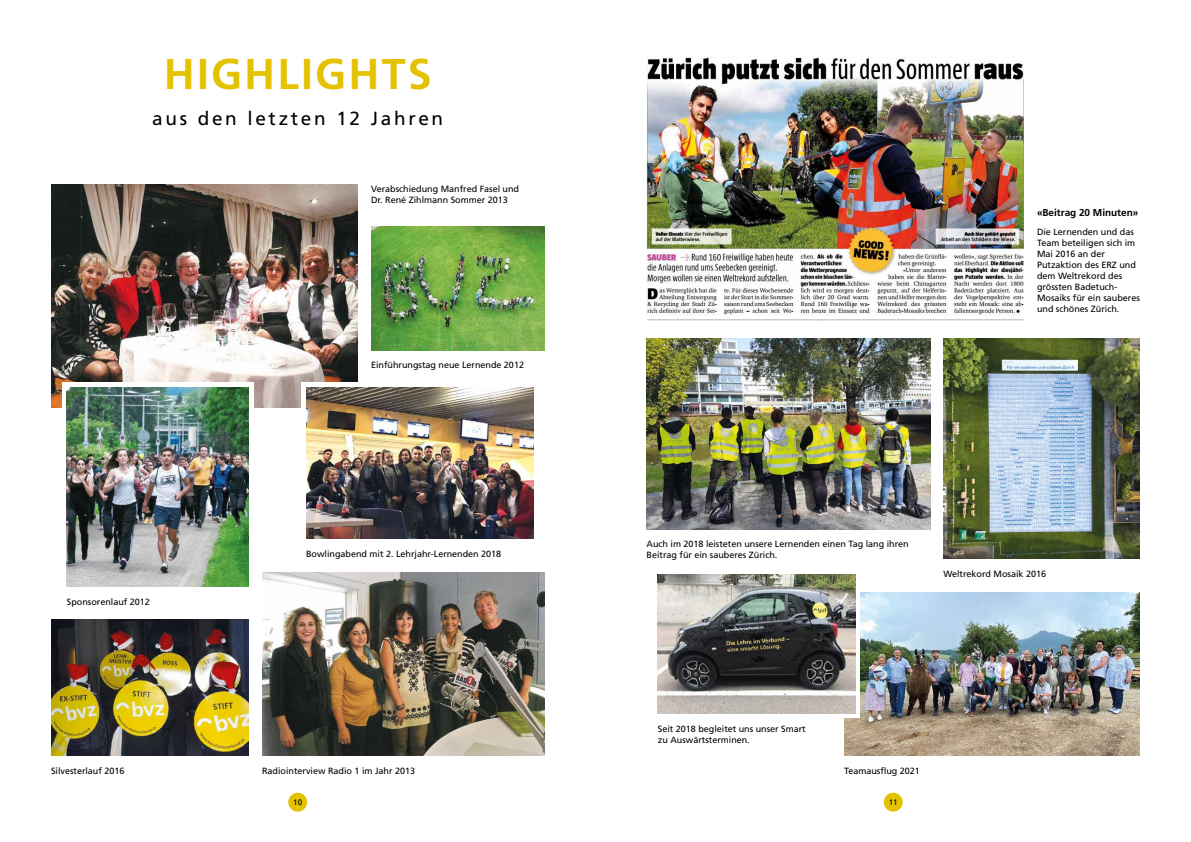
<style>
.page{position:relative;width:1191px;height:842px;background:#fff}
.page>*{position:absolute;margin:0;border:0;box-sizing:border-box;transform-origin:0 0}
.t1{font:700 43px "Frutiger";letter-spacing:.05em;color:#e4c200}
.t2{font:19px "Frutiger";letter-spacing:.14em;color:#000}
.t3{font:700 10px "Frutiger";color:#000}
.t4{font:9px/11px "Frutiger";color:#000}
.t5{font:8px "Frutiger";color:#000}
</style>
<div class="page">
<div style="left:288px;top:793px;width:19px;height:19px;background:#e4c200;border-radius:50%"></div>
<div style="left:883px;top:793px;width:19px;height:19px;background:#e4c200;border-radius:50%"></div>
<img style="left:844px;top:592px;width:296px;height:164px">
<img style="left:51px;top:184px;width:306px;height:223px">
<div style="left:62px;top:383px;width:191px;height:218px;background:#fff"></div>
<div style="left:301px;top:383px;width:237px;height:151px;background:#fff"></div>
<img style="left:646px;top:57px;width:377px;height:263px">
<img style="left:51px;top:620px;width:198px;height:136px">
<img style="left:646px;top:338px;width:284px;height:191px">
<div style="left:673px;top:578px;width:187px;height:140px;background:#fff"></div>
<img style="left:943px;top:338px;width:197px;height:221px">
<img style="left:67px;top:387px;width:182px;height:200px">
<img style="left:262px;top:572px;width:282px;height:184px">
<img style="left:306px;top:387px;width:228px;height:151px">
<img style="left:371px;top:226px;width:173px;height:124px">
<img style="left:658px;top:574px;width:197px;height:140px">
<h1 class="t1" style="left:164px;top:49px;width:269px">HIGHLIGHTS</h1>
<h2 class="t2" style="left:152px;top:107px;width:292px">aus den letzten 12 Jahren</h2>
<p class="t4" style="left:371px;top:184px;width:150px">Verabschiedung Manfred Fasel und<br>Dr. René Zihlmann Sommer 2013</p>
<p class="t4" style="left:371px;top:360px;width:154px">Einführungstag neue Lernende 2012</p>
<p class="t3" style="left:1037px;top:207px;width:103px">«Beitrag 20 Minuten»</p>
<p class="t4" style="left:1037px;top:226px;width:104px">Die Lernenden und das<br>Team beteiligen sich im<br>Mai 2016 an der<br>Putzaktion des ERZ und dem Weltrekord des grössten Badetuch-<br>Mosaiks für ein sauberes und schönes Zürich.</p>
<p class="t4" style="left:67px;top:596px;width:84px">Sponsorenlauf 2012</p>
<p class="t4" style="left:51px;top:765px;width:75px">Silvesterlauf 2016</p>
<p class="t4" style="left:306px;top:548px;width:197px">Bowlingabend mit 2. Lehrjahr-Lernenden 2018</p>
<p class="t4" style="left:646px;top:539px;width:264px">Auch im 2018 leisteten unsere Lernenden einen Tag lang ihren<br>Beitrag für ein sauberes Zürich.</p>
<p class="t4" style="left:943px;top:568px;width:104px">Weltrekord Mosaik 2016</p>
<p class="t4" style="left:262px;top:765px;width:154px">Radiointerview Radio 1 im Jahr 2013</p>
<p class="t4" style="left:658px;top:723px;width:149px">Seit 2018 begleitet uns unser Smart zu Auswärtsterminen.</p>
<p class="t4" style="left:844px;top:765px;width:77px">Teamausflug 2021</p>
<p class="t5" style="left:293px;top:797px;width:10px">10</p>
<p class="t5" style="left:888px;top:797px;width:10px">11</p>
</div>
